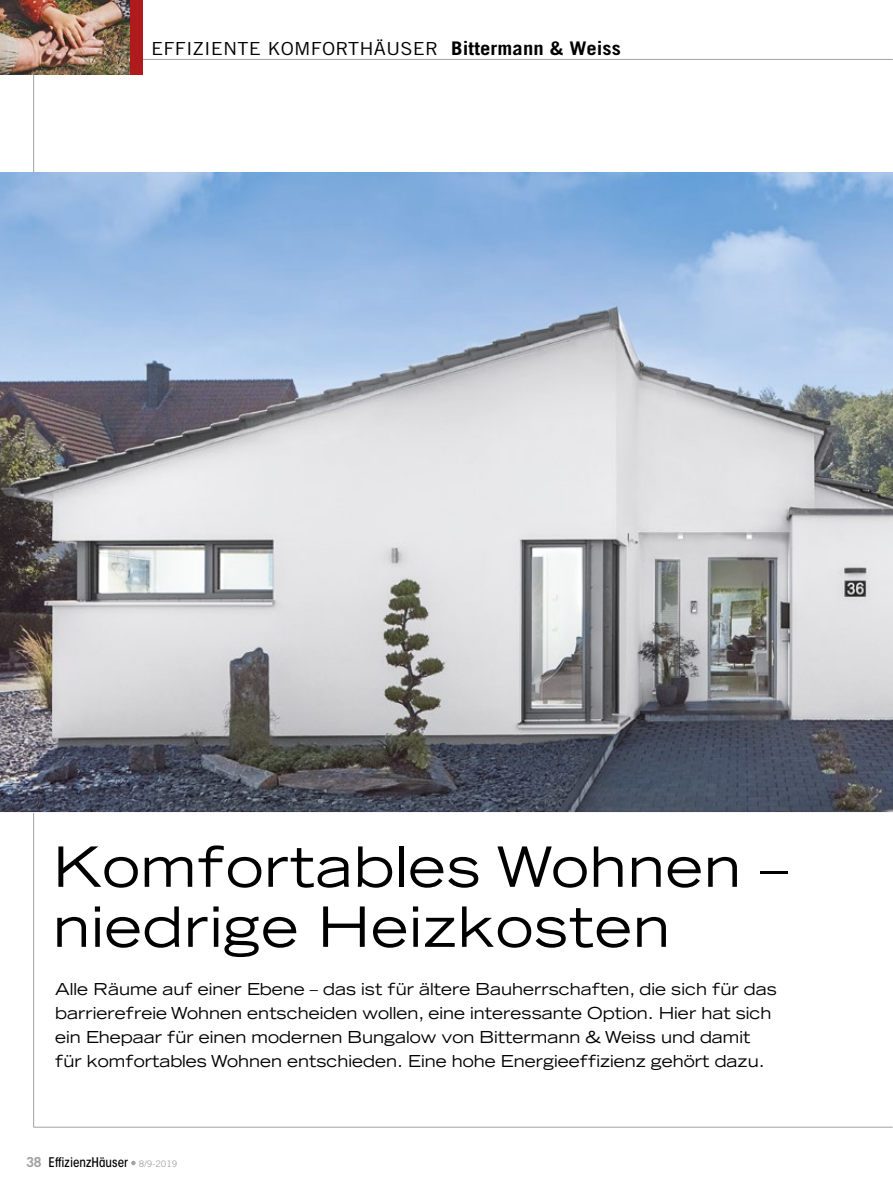
<style>
.page{position:relative;width:893px;height:1191px;background:#fff}
.page>*{position:absolute;margin:0;border:0;box-sizing:border-box;transform-origin:0 0}
.t1{font:expanded 55.5px/60px "Trade Gothic LT Std";letter-spacing:.02em;color:#000}
.t2{font:18px "Trade Gothic LT Std";letter-spacing:.01em;color:#000;scale:1.1 1}
.t3{font:expanded 16.5px/24px "Trade Gothic LT Std";color:#000}
.t4{font:500 condensed 13.2px "ITC Avant Garde Std";color:#000}
.s1{font-weight:700;font-size:18.75px}
.s2{font-family:"Trade Gothic LT Std";font-weight:700;font-stretch:normal;font-size:13.8px;color:#a1a2a2}
.s3{font-family:"Trade Gothic LT Std";font-weight:400;font-stretch:normal;font-size:9px;color:#a1a2a2}
</style>
<div class="page">
<hr style="left:33px;top:0;width:1px;height:1127px;background:#a1a2a2">
<hr style="left:34px;top:59px;width:859px;height:1px;background:#a1a2a2">
<hr style="left:34px;top:1126px;width:859px;height:1px;background:#a1a2a2">
<svg style="left:131px;top:1160px;width:5px;height:5px"></svg>
<img style="left:0;top:172px;width:893px;height:640px">
<div style="left:130px;top:0;width:13px;height:75px;background:#af1a1c"></div>
<img style="left:0;top:0;width:130px;height:75px">
<p class="t2" style="left:151px;top:38px;width:428px">EFFIZIENTE KOMFORTHÄUSER <span class="s1">Bittermann &amp; Weiss</span></p>
<p class="t1" style="left:53px;top:835px;width:736px">Komfortables Wohnen – niedrige Heizkosten</p>
<p class="t3" style="left:55px;top:976px;width:723px">Alle Räume auf einer Ebene – das ist für ältere Bauherrschaften, die sich für das barrierefreie Wohnen entscheiden wollen, eine interessante Option. Hier hat sich ein Ehepaar für einen modernen Bungalow von Bittermann &amp; Weiss und damit für komfortables Wohnen entschieden. Eine hohe Energieeffizienz gehört dazu.</p>
<p class="t4" style="left:26px;top:1153px;width:152px"><span class="s2">38</span> EffizienzHäuser <span class="s3">8/9-2019</span></p>
</div>
